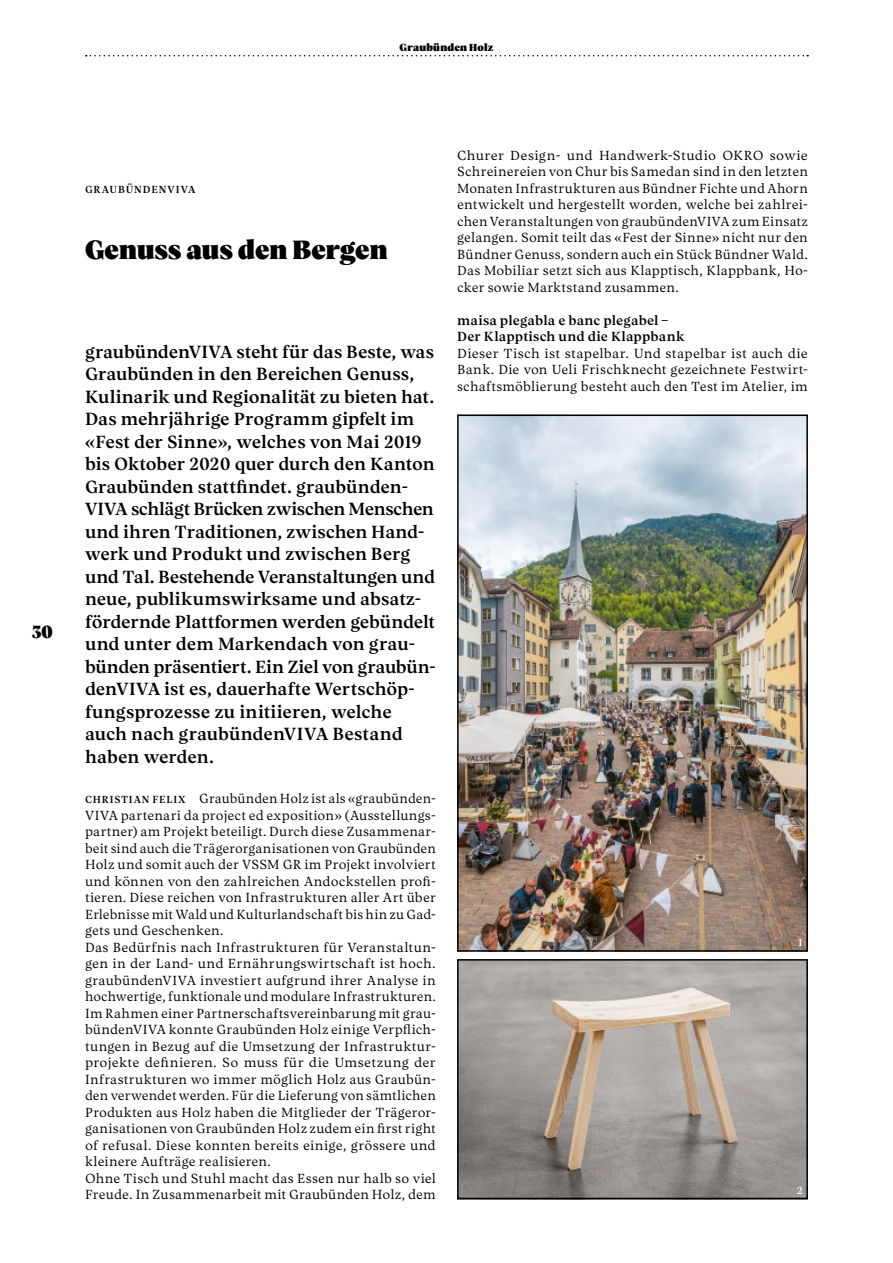
<style>
.page{position:relative;width:893px;height:1263px;background:#fff}
.page>*{position:absolute;margin:0;border:0;box-sizing:border-box;transform-origin:0 0}
.t1{font:27px "Vesterbro Poster";color:#000}
.t2{font:500 18px/22.5px "Vesterbro";letter-spacing:-.01em;color:#000}
.t3{font:18px "Vesterbro Poster";color:#000}
.t4{font:300 13.5px/16.5px "Vesterbro";letter-spacing:.01em;color:#000;text-align:justify}
.t5{font:500 13.5px/16.5px "Vesterbro";letter-spacing:.01em;color:#000}
.t6{font:10.5px "Vesterbro Poster";letter-spacing:.02em;color:#000}
.t7{font:500 10.5px "Vesterbro";letter-spacing:.085em;color:#000}
.t8{font:500 10.5px "Vesterbro";color:#fff}
.s1{font-weight:500;font-size:10.5px}
</style>
<div class="page">
<svg style="left:86px;top:55px;width:722px;height:1px"></svg>
<img style="left:460px;top:962px;width:345px;height:234px">
<div style="left:457px;top:959px;width:351px;height:240px;border:2px solid #000"></div>
<img style="left:460px;top:417px;width:345px;height:532px">
<div style="left:457px;top:414px;width:351px;height:538px;border:2px solid #000"></div>
<p class="t6" style="left:400px;top:40px;width:95px">Graubünden Holz</p>
<h2 class="t3" style="left:32px;top:620px;width:22px">30</h2>
<p class="t7" style="left:85px;top:182px;width:112px">GRAUBÜNDENVIVA</p>
<h1 class="t1" style="left:85px;top:232px;width:304px">Genuss aus den Bergen</h1>
<p class="t2" style="left:85px;top:340px;width:352px">graubündenVIVA steht für das Beste, was Graubünden in den Bereichen Genuss, Kulinarik und Regionalität zu bieten hat.<br>Das mehrjährige Programm gipfelt im «Fest der Sinne», welches von Mai 2019 bis Oktober 2020 quer durch den Kanton Graubünden stattfindet. graubünden-VIVA schlägt Brücken zwischen Menschen und ihren Traditionen, zwischen Hand&shy;werk und Produkt und zwischen Berg und Tal. Bestehende Veranstaltungen und neue, publikumswirksame und absatz&shy;fördernde Plattformen werden gebündelt und unter dem Markendach von grau&shy;bünden präsentiert. Ein Ziel von graubün&shy;denVIVA ist es, dauerhafte Wertschöp&shy;fungsprozesse zu initiieren, welche auch nach graubündenVIVA Bestand haben werden.</p>
<p class="t4" style="left:85px;top:790px;width:352px;text-align:left"><span class="s1">CHRISTIAN FELIX</span> Graubünden Holz ist als «graubünden-VIVA partenari da project ed exposition» (Ausstellungs&shy;partner) am Projekt beteiligt. Durch diese Zusammenar&shy;beit sind auch die Trägerorganisationen von Graubünden Holz und somit auch der VSSM GR im Projekt involviert und können von den zahlreichen Andockstellen profi&shy;tieren. Diese reichen von Infrastrukturen aller Art über Erlebnisse mit Wald und Kulturlandschaft bis hin zu Gad&shy;gets und Geschenken.<br>Das Bedürfnis nach Infrastrukturen für Veranstaltun&shy;gen in der Land- und Ernährungswirtschaft ist hoch. graubündenVIVA investiert aufgrund ihrer Analyse in hochwertige, funktionale und modulare Infrastrukturen.<br>Im Rahmen einer Partnerschaftsvereinbarung mit grau&shy;bündenVIVA konnte Graubünden Holz einige Verpflich&shy;tungen in Bezug auf die Umsetzung der Infrastruktur&shy;projekte definieren. So muss für die Umsetzung der Infrastrukturen wo immer möglich Holz aus Graubün&shy;den verwendet werden. Für die Lieferung von sämtlichen Produkten aus Holz haben die Mitglieder der Trägeror&shy;ganisationen von Graubünden Holz zudem ein first right of refusal. Diese konnten bereits einige, grössere und kleinere Aufträge realisieren.<br>Ohne Tisch und Stuhl macht das Essen nur halb so viel Freude. In Zusammenarbeit mit Graubünden Holz, dem</p>
<p class="t4" style="left:457px;top:147px;width:352px">Churer Design- und Handwerk-Studio OKRO sowie Schreinereien von Chur bis Samedan sind in den letzten Monaten Infrastrukturen aus Bündner Fichte und Ahorn entwickelt und hergestellt worden, welche bei zahlrei&shy;chen Veranstaltungen von graubündenVIVA zum Einsatz gelangen. Somit teilt das «Fest der Sinne» nicht nur den Bündner Genuss, sondern auch ein Stück Bündner Wald.<br>Das Mobiliar setzt sich aus Klapptisch, Klappbank, Ho&shy;cker sowie Marktstand zusammen.</p>
<p class="t5" style="left:457px;top:312px;width:229px">maisa plegabla e banc plegabel –<br>Der Klapptisch und die Klappbank</p>
<p class="t4" style="left:457px;top:345px;width:352px">Dieser Tisch ist stapelbar. Und stapelbar ist auch die Bank. Die von Ueli Frischknecht gezeichnete Festwirt&shy;schaftsmöblierung besteht auch den Test im Atelier, im</p>
<p class="t8" style="left:799px;top:936px;width:6px">1</p>
<p class="t8" style="left:797px;top:1183px;width:7px">2</p>
</div>
